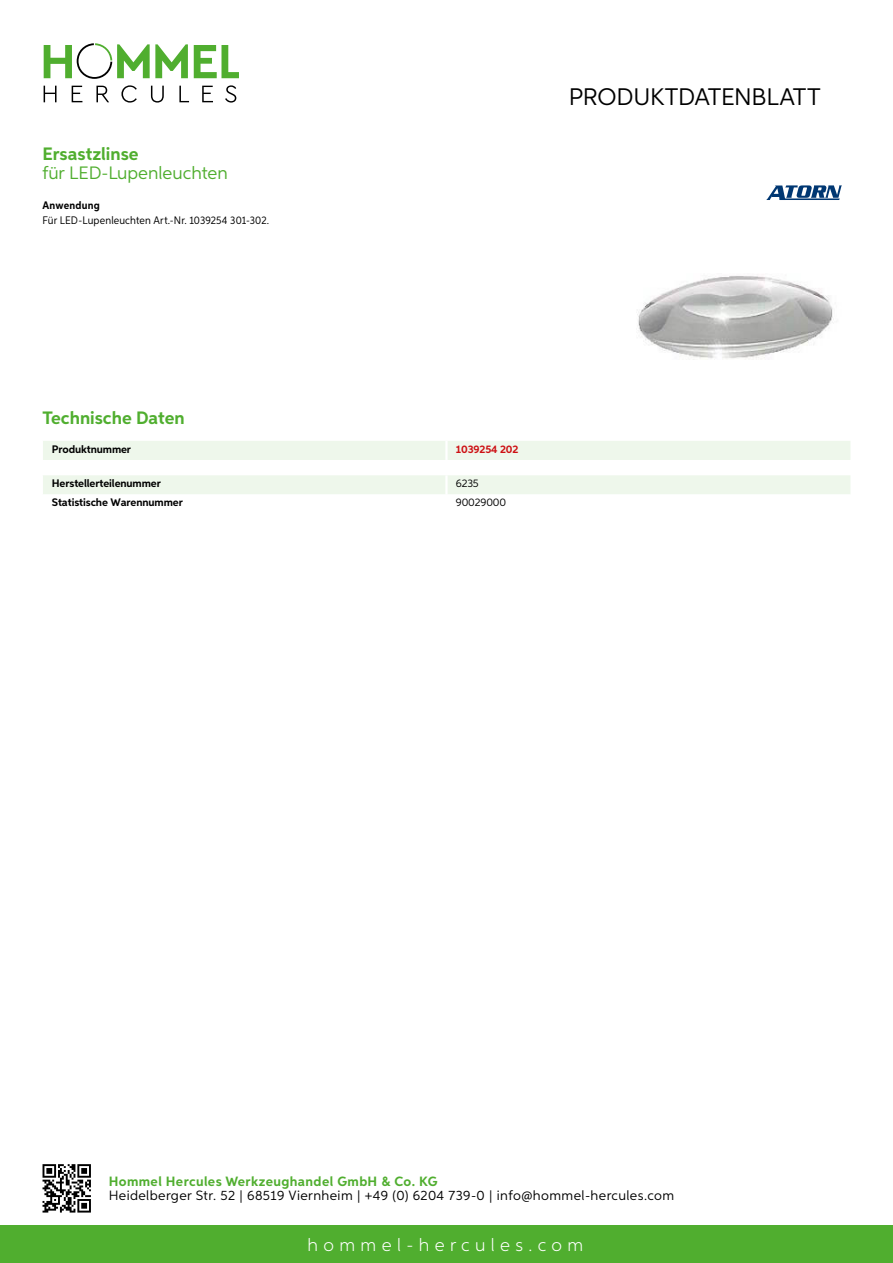
<style>
.page{position:relative;width:893px;height:1263px;background:#fff}
.page>*{position:absolute;margin:0;border:0;box-sizing:border-box;transform-origin:0 0}
.t1{font:24px "Aspira";letter-spacing:-.01em;color:#000}
.t2{font:700 18px "Aspira";color:#50ae2f}
.t3{font:18px "Aspira";color:#50ae2f}
.t4{font:300 18px "Aspira";letter-spacing:.3em;color:#fff}
.t5{font:13.5px "Aspira";letter-spacing:.03em;color:#000}
.t6{font:700 13.5px "Aspira";letter-spacing:.03em;color:#50ae2f}
.t7{font:700 10.95px "Aspira";letter-spacing:-.01em;color:#000}
.t8{font:10.95px "Aspira Nar";letter-spacing:.015em;color:#000}
.t9{font:10.95px "Aspira";letter-spacing:-.01em;color:#000}
.t10{font:700 10.95px "Aspira";letter-spacing:-.01em;color:#cd1013}
.t11{font:700 10.95px "Aspira Nar";letter-spacing:.02em;color:#000}
</style>
<div class="page">
<div style="left:0;top:1226px;width:893px;height:37px;background:#50ae2f"></div>
<svg style="left:43px;top:1164px;width:48px;height:48px"></svg>
<svg style="left:194px;top:45px;width:45px;height:33px"></svg>
<svg style="left:44px;top:43px;width:144px;height:36px"></svg>
<svg style="left:44px;top:86px;width:13px;height:16px"></svg>
<svg style="left:72px;top:86px;width:10px;height:16px"></svg>
<svg style="left:96px;top:86px;width:13px;height:16px"></svg>
<svg style="left:121px;top:85px;width:16px;height:18px"></svg>
<svg style="left:151px;top:86px;width:13px;height:17px"></svg>
<svg style="left:179px;top:86px;width:10px;height:16px"></svg>
<svg style="left:202px;top:86px;width:11px;height:16px"></svg>
<svg style="left:225px;top:85px;width:11px;height:18px"></svg>
<div style="left:43px;top:441px;width:807px;height:19px;background:#eef7eb"></div>
<hr style="left:445px;top:441px;width:3px;height:19px;background:#fff">
<div style="left:43px;top:475px;width:807px;height:19px;background:#eef7eb"></div>
<img style="left:637px;top:276px;width:197px;height:84px">
<svg style="left:766px;top:185px;width:76px;height:15px"></svg>
<h2 class="t2" style="left:43px;top:142px;width:98px">Ersastzlinse</h2>
<h2 class="t3" style="left:43px;top:162px;width:187px">für LED-Lupenleuchten</h2>
<p class="t11" style="left:43px;top:199px;width:59px">Anwendung</p>
<p class="t8" style="left:43px;top:214px;width:228px">Für LED-Lupenleuchten Art.-Nr. 1039254 301-302.</p>
<h1 class="t1" style="left:569px;top:82px;width:253px">Produktdatenblatt</h1>
<h2 class="t2" style="left:43px;top:407px;width:144px">Technische Daten</h2>
<p class="t7" style="left:52px;top:442px;width:81px">Produktnummer</p>
<p class="t10" style="left:456px;top:442px;width:64px">1039254 202</p>
<p class="t7" style="left:52px;top:477px;width:111px">Herstellerteilenummer</p>
<p class="t9" style="left:456px;top:477px;width:24px">6235</p>
<p class="t7" style="left:52px;top:496px;width:132px">Statistische Warennummer</p>
<p class="t9" style="left:456px;top:496px;width:52px">90029000</p>
<p class="t6" style="left:109px;top:1172px;width:330px">Hommel Hercules Werkzeughandel GmbH &amp; Co. KG</p>
<p class="t5" style="left:109px;top:1187px;width:567px">Heidelberger Str. 52 | 68519 Viernheim | +49 (0) 6204 739-0 | info@hommel-hercules.com</p>
<h2 class="t4" style="left:307px;top:1234px;width:277px">hommel-hercules.com</h2>
</div>
